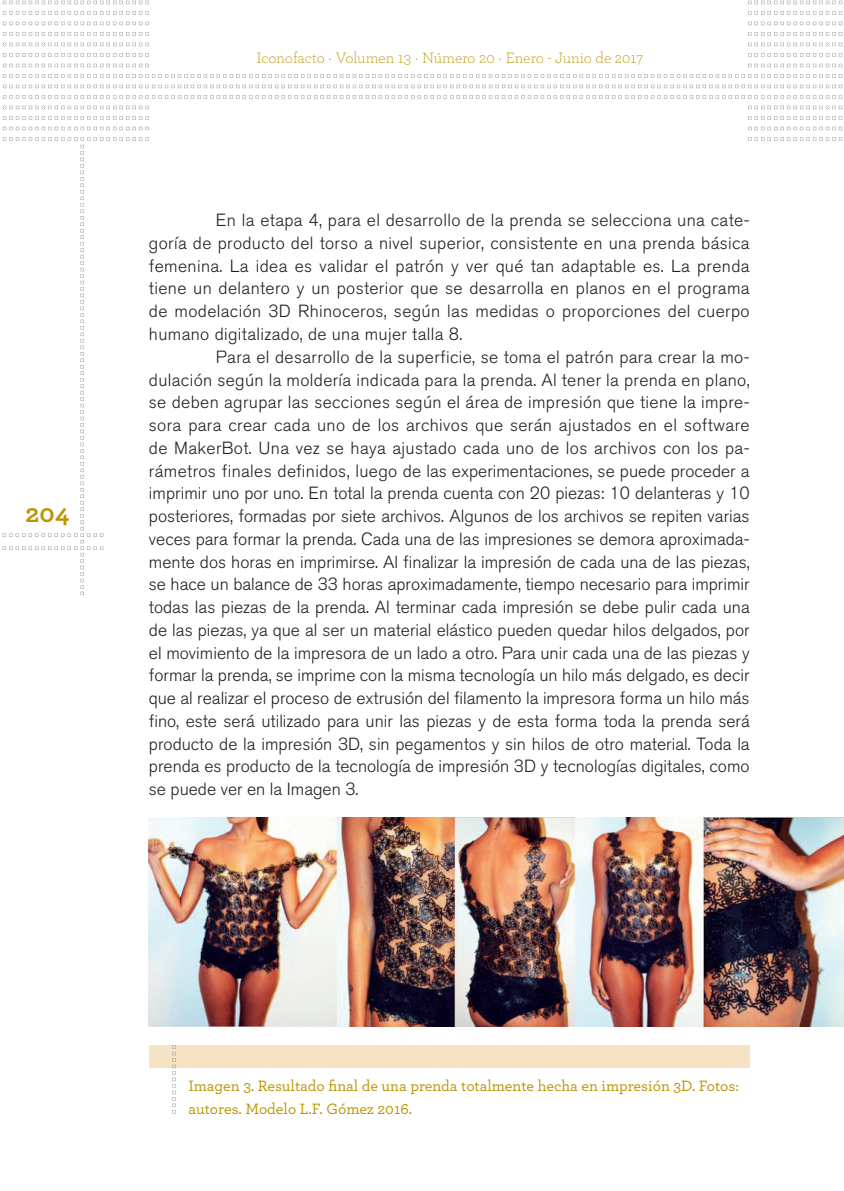
<style>
.page{position:relative;width:844px;height:1191px;background:#fff}
.page>*{position:absolute;margin:0;border:0;box-sizing:border-box;transform-origin:0 0}
.t1{font:700 26.25px "Archer Pro";color:#b99600}
.TEXTO_CORRIDO{font:300 17.5px/22.8px "Akzidenz Grotesk BQ";letter-spacing:.01em;color:#231f20;text-align:justify}
.PIE_DE_FOTO{font:500 15.75px/22.8px "Archer Pro";color:#b99600}
.t2{font:300 15.75px "Archer Pro";color:#b99600}
</style>
<div class="page">
<svg style="left:2px;top:127px;width:840px;height:3px"></svg>
<svg style="left:2px;top:116px;width:840px;height:4px"></svg>
<svg style="left:2px;top:106px;width:840px;height:3px"></svg>
<svg style="left:2px;top:95px;width:840px;height:4px"></svg>
<svg style="left:2px;top:85px;width:840px;height:3px"></svg>
<svg style="left:2px;top:74px;width:840px;height:4px"></svg>
<svg style="left:2px;top:64px;width:840px;height:3px"></svg>
<svg style="left:2px;top:53px;width:840px;height:4px"></svg>
<svg style="left:2px;top:43px;width:840px;height:3px"></svg>
<svg style="left:2px;top:32px;width:840px;height:4px"></svg>
<svg style="left:2px;top:22px;width:840px;height:3px"></svg>
<svg style="left:2px;top:11px;width:840px;height:4px"></svg>
<svg style="left:2px;top:1px;width:840px;height:3px"></svg>
<svg style="left:2px;top:137px;width:840px;height:458px"></svg>
<div style="left:149px;top:103px;width:598px;height:63px;background:#fff"></div>
<div style="left:149px;top:0;width:598px;height:70px;background:#fff"></div>
<img style="left:149px;top:818px;width:694px;height:209px">
<div style="left:149px;top:1045px;width:600px;height:23px;background:#f5e3c3"></div>
<svg style="left:172px;top:1045px;width:4px;height:68px"></svg>
<h1 class="t1" style="left:26px;top:492px;width:46px">204</h1>
<p class="t2" style="left:256px;top:48px;width:388px">Iconofacto · Volumen 13 · Número 20 · Enero - Junio de 2017</p>
<p class="TEXTO_CORRIDO" style="left:149px;top:209px;width:602px;text-indent:67px">En la etapa 4, para el desarrollo de la prenda se selecciona una cate&shy;goría de producto del torso a nivel superior, consistente en una prenda básica femenina. La idea es validar el patrón y ver qué tan adaptable es. La prenda tiene un delantero y un posterior que se desarrolla en planos en el programa de modelación 3D Rhinoceros, según las medidas o proporciones del cuerpo humano digitalizado, de una mujer talla 8.</p>
<p class="TEXTO_CORRIDO" style="left:149px;top:346px;width:602px;text-indent:67px">Para el desarrollo de la superficie, se toma el patrón para crear la mo&shy;dulación según la moldería indicada para la prenda. Al tener la prenda en plano, se deben agrupar las secciones según el área de impresión que tiene la impre&shy;sora para crear cada uno de los archivos que serán ajustados en el software de MakerBot. Una vez se haya ajustado cada uno de los archivos con los pa&shy;rámetros finales definidos, luego de las experimentaciones, se puede proceder a imprimir uno por uno. En total la prenda cuenta con 20 piezas: 10 delanteras y 10 posteriores, formadas por siete archivos. Algunos de los archivos se repiten varias veces para formar la prenda. Cada una de las impresiones se demora aproximada&shy;mente dos horas en imprimirse. Al finalizar la impresión de cada una de las piezas, se hace un balance de 33 horas aproximadamente, tiempo necesario para imprimir todas las piezas de la prenda. Al terminar cada impresión se debe pulir cada una de las piezas, ya que al ser un material elástico pueden quedar hilos delgados, por el movimiento de la impresora de un lado a otro. Para unir cada una de las piezas y formar la prenda, se imprime con la misma tecnología un hilo más delgado, es decir que al realizar el proceso de extrusión del filamento la impresora forma un hilo más fino, este será utilizado para unir las piezas y de esta forma toda la prenda será producto de la impresión 3D, sin pegamentos y sin hilos de otro material. Toda la prenda es producto de la tecnología de impresión 3D y tecnologías digitales, como se puede ver en la Imagen 3.</p>
<p class="PIE_DE_FOTO" style="left:188px;top:1073px;width:552px">Imagen 3. Resultado final de una prenda totalmente hecha en impresión 3D. Fotos: autores. Modelo L.F. Gómez 2016.</p>
</div>
